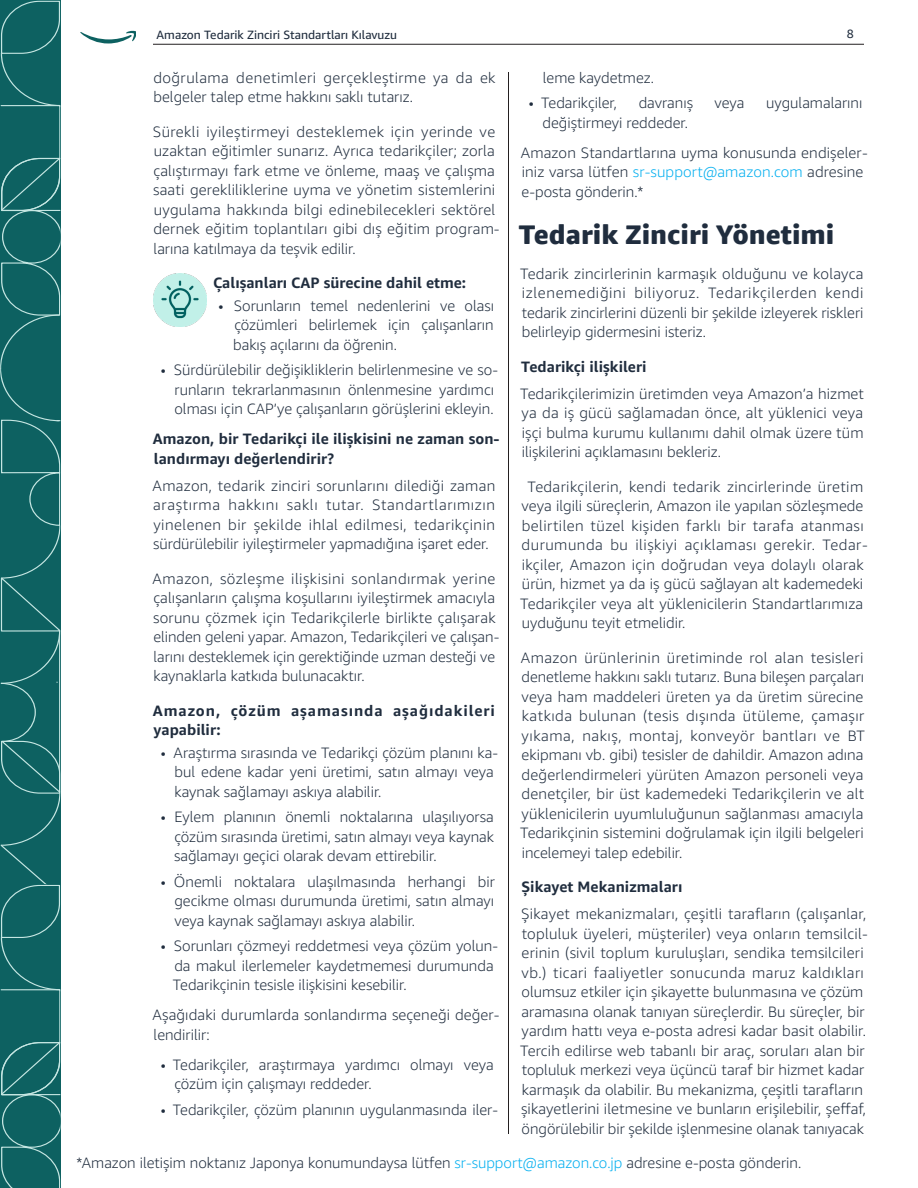
<style>
.page{position:relative;width:918px;height:1188px;background:#fff}
.page>*{position:absolute;margin:0;border:0;box-sizing:border-box;transform-origin:0 0}
.Main-Page-Title{font:800 27px "Amazon Ember Display";color:#202d3e}
.Body_Text-smaller_SCS{font:300 15px/19.5px "Amazon Ember";color:#202d3e}
.Body_Text-smaller_SCS-bold{font:700 15px/19.5px "Amazon Ember";letter-spacing:.005em;color:#202d3e}
.Body_Text-smaller_SCS-2{font:300 15px/19.5px "Amazon Ember";letter-spacing:.025em;color:#202d3e}
.Body_Text-smaller_SCS-bold_no_toc{font:700 15px/19.5px "Amazon Ember";letter-spacing:.06em;color:#202d3e}
.Body_Text-smaller_SCS-bold_no_toc-2{font:700 15px "Amazon Ember";color:#202d3e}
.t1{font:12px "Amazon Ember";color:#202d3e}
.s1{color:#00aeef}
</style>
<div class="page">
<div style="left:0;top:794px;width:60px;height:50px;background:#0d6161"></div>
<svg style="left:0;top:0;width:60px;height:794px;background:#176868"></svg>
<svg style="left:0;top:844px;width:60px;height:344px;background:#156766"></svg>
<svg style="left:80px;top:31px;width:56px;height:12px"></svg>
<hr style="left:153px;top:44px;width:711px;height:1px;background:#231f20">
<hr style="left:508px;top:72px;width:1px;height:1062px;background:#231f20">
<img style="left:153px;top:273px;width:54px;height:54px">
<p class="t1" style="left:157px;top:28px;width:242px">Amazon Tedarik Zinciri Standartları Kılavuzu</p>
<p class="t1" style="left:847px;top:26px;width:9px">8</p>
<p class="Body_Text-smaller_SCS-2" style="left:153px;top:68px;width:344px">doğrulama denetimleri gerçekleştirme ya da ek belgeler talep etme hakkını saklı tutarız.</p>
<p class="Body_Text-smaller_SCS" style="left:153px;top:122px;width:348px">Sürekli iyileştirmeyi desteklemek için yerinde ve uzaktan eğitimler sunarız. Ayrıca tedarikçiler; zorla çalıştırmayı fark etme ve önleme, maaş ve çalışma saati gerekliliklerine uyma ve yönetim sistemlerini uygulama hakkında bilgi edinebilecekleri sektörel dernek eğitim toplantıları gibi dış eğitim program&shy;larına katılmaya da teşvik edilir.</p>
<p class="Body_Text-smaller_SCS-bold_no_toc-2" style="left:213px;top:274px;width:255px">Çalışanları CAP sürecine dahil etme:</p>
<p class="Body_Text-smaller_SCS" style="left:233px;top:296px;width:262px;text-align:justify;text-indent:-15px">• Sorunların temel nedenlerini ve olası çözümleri belirlemek için çalışanların bakış açılarını da öğrenin.</p>
<p class="Body_Text-smaller_SCS" style="left:174px;top:360px;width:325px;text-indent:-14px">• Sürdürülebilir değişikliklerin belirlenmesine ve so&shy;runların tekrarlanmasının önlenmesine yardımcı olması için CAP’ye çalışanların görüşlerini ekleyin.</p>
<p class="Body_Text-smaller_SCS-bold" style="left:153px;top:429px;width:348px">Amazon, bir Tedarikçi ile ilişkisini ne zaman son&shy;landırmayı değerlendirir?</p>
<p class="Body_Text-smaller_SCS" style="left:153px;top:476px;width:344px;text-align:justify">Amazon, tedarik zinciri sorunlarını dilediği zaman araştırma hakkını saklı tutar. Standartlarımızın yinelenen bir şekilde ihlal edilmesi, tedarikçinin sürdürülebilir iyileştirmeler yapmadığına işaret eder.</p>
<p class="Body_Text-smaller_SCS" style="left:153px;top:569px;width:348px">Amazon, sözleşme ilişkisini sonlandırmak yerine çalışanların çalışma koşullarını iyileştirmek amacıyla sorunu çözmek için Tedarikçilerle birlikte çalışarak elinden geleni yapar. Amazon, Tedarikçileri ve çalışan&shy;larını desteklemek için gerektiğinde uzman desteği ve kaynaklarla katkıda bulunacaktır.</p>
<p class="Body_Text-smaller_SCS-bold_no_toc" style="left:153px;top:701px;width:344px">Amazon, çözüm aşamasında aşağıdakileri yapabilir:</p>
<p class="Body_Text-smaller_SCS" style="left:175px;top:743px;width:325px;text-indent:-14px">• Araştırma sırasında ve Tedarikçi çözüm planını ka&shy;bul edene kadar yeni üretimi, satın almayı veya kaynak sağlamayı askıya alabilir.</p>
<p class="Body_Text-smaller_SCS" style="left:174px;top:807px;width:322px;text-align:justify;text-indent:-13px">• Eylem planının önemli noktalarına ulaşılıyorsa çözüm sırasında üretimi, satın almayı veya kaynak sağlamayı geçici olarak devam ettirebilir.</p>
<p class="Body_Text-smaller_SCS" style="left:174px;top:872px;width:322px;text-align:justify;text-indent:-14px">• Önemli noktalara ulaşılmasında herhangi bir gecikme olması durumunda üretimi, satın almayı veya kaynak sağlamayı askıya alabilir.</p>
<p class="Body_Text-smaller_SCS" style="left:173px;top:936px;width:327px;text-indent:-12px">• Sorunları çözmeyi reddetmesi veya çözüm yolun&shy;da makul ilerlemeler kaydetmemesi durumunda<br>Tedarikçinin tesisle ilişkisini kesebilir.</p>
<p class="Body_Text-smaller_SCS" style="left:153px;top:1005px;width:348px">Aşağıdaki durumlarda sonlandırma seçeneği değer&shy;lendirilir:</p>
<p class="Body_Text-smaller_SCS" style="left:174px;top:1055px;width:321px;text-indent:-14px">• Tedarikçiler, araştırmaya yardımcı olmayı veya çözüm için çalışmayı reddeder.</p>
<p class="Body_Text-smaller_SCS" style="left:161px;top:1100px;width:339px">• Tedarikçiler, çözüm planının uygulanmasında iler-</p>
<p class="Body_Text-smaller_SCS" style="left:543px;top:68px;width:113px">leme kaydetmez.</p>
<p class="Body_Text-smaller_SCS" style="left:529px;top:93px;width:90px">• Tedarikçiler,</p>
<p class="Body_Text-smaller_SCS" style="left:639px;top:93px;width:56px">davranış</p>
<p class="Body_Text-smaller_SCS" style="left:715px;top:93px;width:31px">veya</p>
<p class="Body_Text-smaller_SCS" style="left:766px;top:93px;width:98px">uygulamalarını</p>
<p class="Body_Text-smaller_SCS" style="left:543px;top:113px;width:147px">değiştirmeyi reddeder.</p>
<p class="Body_Text-smaller_SCS" style="left:521px;top:143px;width:348px">Amazon Standartlarına uyma konusunda endişeler&shy;iniz varsa lütfen <span class="s1">sr-support@amazon.com</span> adresine e-posta gönderin.*</p>
<p class="Main-Page-Title" style="left:519px;top:218px;width:317px">Tedarik Zinciri Yönetimi</p>
<p class="Body_Text-smaller_SCS" style="left:520px;top:264px;width:345px;text-align:justify">Tedarik zincirlerinin karmaşık olduğunu ve kolayca izlenemediğini biliyoruz. Tedarikçilerden kendi tedarik zincirlerini düzenli bir şekilde izleyerek riskleri belirleyip gidermesini isteriz.</p>
<p class="Body_Text-smaller_SCS-bold" style="left:521px;top:357px;width:127px">Tedarikçi ilişkileri</p>
<p class="Body_Text-smaller_SCS" style="left:520px;top:384px;width:345px;text-align:justify">Tedarikçilerimizin üretimden veya Amazon’a hizmet ya da iş gücü sağlamadan önce, alt yüklenici veya işçi bulma kurumu kullanımı dahil olmak üzere tüm ilişkilerini açıklamasını bekleriz.</p>
<p class="Body_Text-smaller_SCS" style="left:520px;top:477px;width:349px;text-indent:7px">Tedarikçilerin, kendi tedarik zincirlerinde üretim veya ilgili süreçlerin, Amazon ile yapılan sözleşmede belirtilen tüzel kişiden farklı bir tarafa atanması durumunda bu ilişkiyi açıklaması gerekir. Tedar&shy;ikçiler, Amazon için doğrudan veya dolaylı olarak ürün, hizmet ya da iş gücü sağlayan alt kademedeki Tedarikçiler veya alt yüklenicilerin Standartlarımıza uyduğunu teyit etmelidir.</p>
<p class="Body_Text-smaller_SCS" style="left:520px;top:648px;width:346px;text-align:justify">Amazon ürünlerinin üretiminde rol alan tesisleri denetleme hakkını saklı tutarız. Buna bileşen parçaları veya ham maddeleri üreten ya da üretim sürecine katkıda bulunan (tesis dışında ütüleme, çamaşır yıkama, nakış, montaj, konveyör bantları ve BT ekipmanı vb. gibi) tesisler de dahildir. Amazon adına değerlendirmeleri yürüten Amazon personeli veya denetçiler, bir üst kademedeki Tedarikçilerin ve alt yüklenicilerin uyumluluğunun sağlanması amacıyla Tedarikçinin sistemini doğrulamak için ilgili belgeleri incelemeyi talep edebilir.</p>
<p class="Body_Text-smaller_SCS-bold" style="left:522px;top:877px;width:163px">Şikayet Mekanizmaları</p>
<p class="Body_Text-smaller_SCS" style="left:520px;top:904px;width:349px">Şikayet mekanizmaları, çeşitli tarafların (çalışanlar, topluluk üyeleri, müşteriler) veya onların temsilcil&shy;erinin (sivil toplum kuruluşları, sendika temsilcileri vb.) ticari faaliyetler sonucunda maruz kaldıkları olumsuz etkiler için şikayette bulunmasına ve çözüm aramasına olanak tanıyan süreçlerdir. Bu süreçler, bir yardım hattı veya e-posta adresi kadar basit olabilir.<br>Tercih edilirse web tabanlı bir araç, soruları alan bir topluluk merkezi veya üçüncü taraf bir hizmet kadar karmaşık da olabilir. Bu mekanizma, çeşitli tarafların şikayetlerini iletmesine ve bunların erişilebilir, şeffaf, öngörülebilir bir şekilde işlenmesine olanak tanıyacak</p>
<p class="Body_Text-smaller_SCS" style="left:76px;top:1153px;width:726px">*Amazon iletişim noktanız Japonya konumundaysa lütfen <span class="s1">sr-support@amazon.co.jp</span> adresine e-posta gönderin.</p>
</div>
